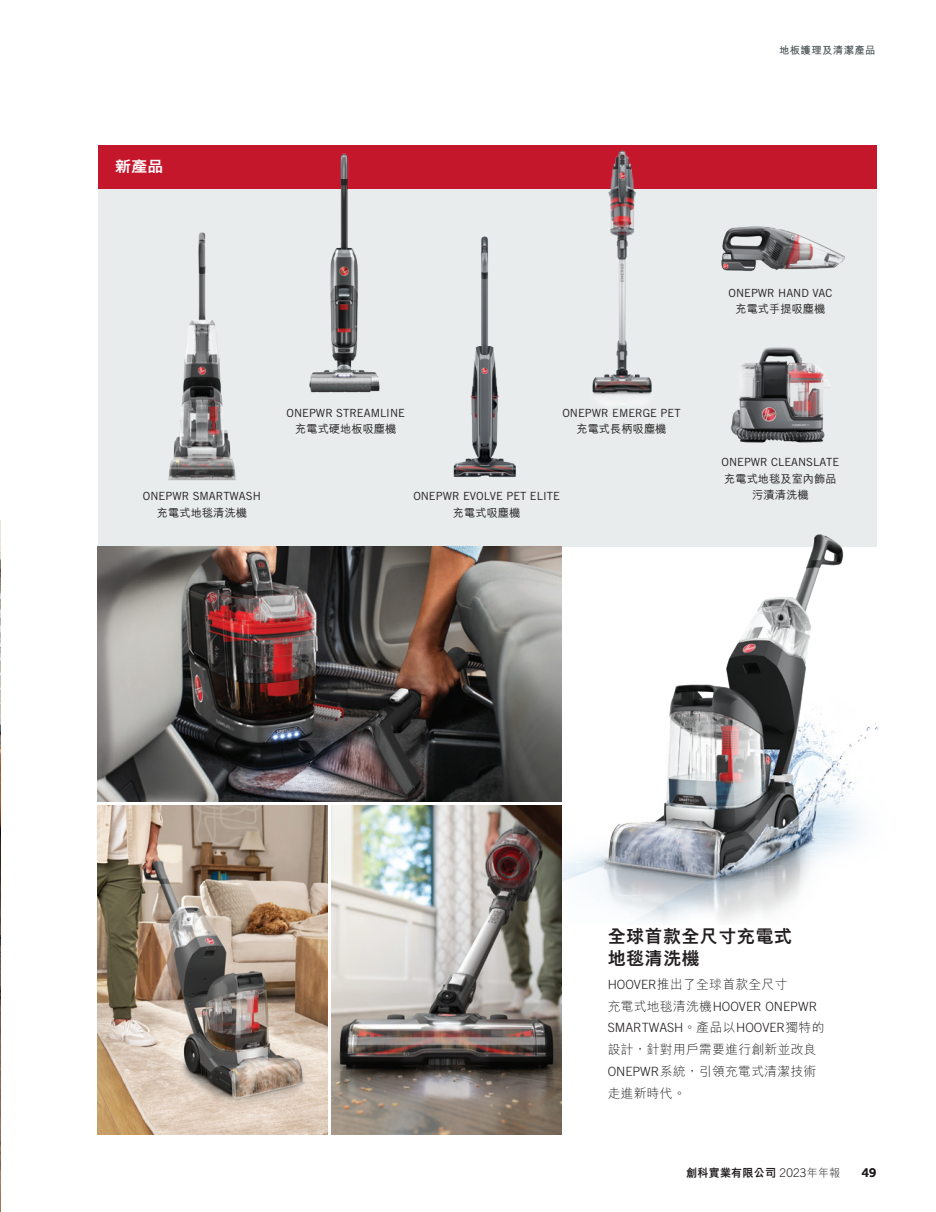
<style>
.page{position:relative;width:936px;height:1212px;background:#fff}
.page>*{position:absolute;margin:0;border:0;box-sizing:border-box;transform-origin:0 0}
.t1{font:800 18px/21.8px "M Hei HK";letter-spacing:.025em;color:#231f20}
.t2{font:800 15px "M Hei HK";color:#fff;scale:1.1 1}
.t3{font:300 12.75px/21.8px "M Hei HK";letter-spacing:.025em;color:#231f20;text-align:justify}
.t4{font:300 12.75px/21.8px "Trade Gothic LT Pro";color:#231f20}
.t5{font:12px "Trade Gothic LT Pro Bd 2";color:#231f20}
.t6{font:11.25px "Trade Gothic LT Pro";color:#231f20}
.t7{font:500 11.25px/16.5px "M Hei HK";color:#231f20;text-align:center}
.t8{font:800 11.25px "M Hei HK";letter-spacing:.025em;color:#231f20}
.t9{font:700 10.5px "M Hei HK";letter-spacing:.025em;color:#475153}
.s1{font-family:"Trade Gothic LT Pro"}
.s2{font-family:"M Hei HK"}
.s3{font-family:"Trade Gothic LT Pro";font-weight:300;font-size:12px}
.s4{font-weight:300}
</style>
<div class="page">
<div style="left:98px;top:145px;width:778px;height:401px;background:#e8ecec"></div>
<div style="left:98px;top:145px;width:778px;height:43px;background:#c5172c"></div>
<img style="left:281px;top:153px;width:129px;height:240px">
<img style="left:168px;top:232px;width:68px;height:249px">
<img style="left:493px;top:490px;width:387px;height:435px">
<img style="left:731px;top:347px;width:99px;height:96px">
<img style="left:721px;top:226px;width:124px;height:45px">
<img style="left:98px;top:806px;width:229px;height:329px">
<img style="left:98px;top:546px;width:463px;height:255px">
<img style="left:453px;top:236px;width:63px;height:241px">
<img style="left:332px;top:806px;width:229px;height:329px">
<img style="left:0;top:520px;width:1px;height:692px">
<img style="left:570px;top:150px;width:100px;height:255px">
<h2 class="t2" style="left:115px;top:159px;width:46px">新產品</h2>
<p class="t9" style="left:779px;top:42px;width:98px">地板護理及清潔產品</p>
<p class="t6" style="left:143px;top:489px;width:119px">ONEPWR SMARTWASH</p>
<p class="t7" style="left:157px;top:503px;width:91px">充電式地毯清洗機</p>
<p class="t6" style="left:286px;top:406px;width:120px">ONEPWR STREAMLINE</p>
<p class="t7" style="left:295px;top:420px;width:103px">充電式硬地板吸塵機</p>
<p class="t6" style="left:562px;top:406px;width:120px">ONEPWR EMERGE PET</p>
<p class="t7" style="left:576px;top:420px;width:91px">充電式長柄吸塵機</p>
<p class="t6" style="left:413px;top:489px;width:148px">ONEPWR EVOLVE PET ELITE</p>
<p class="t7" style="left:453px;top:503px;width:69px">充電式吸塵機</p>
<p class="t6" style="left:728px;top:286px;width:105px">ONEPWR HAND VAC</p>
<p class="t7" style="left:735px;top:300px;width:91px">充電式手提吸塵機</p>
<p class="t6" style="left:721px;top:455px;width:119px">ONEPWR CLEANSLATE</p>
<p class="t7" style="left:724px;top:469px;width:114px">充電式地毯及室內飾品污漬清洗機</p>
<h1 class="t1" style="left:607px;top:925px;width:186px">全球首款全尺寸充電式地毯清洗機</h1>
<p class="t3" style="left:607px;top:973px;width:181px"><span class="s1">HOOVER</span>推出了全球首款全尺寸</p>
<p class="t4" style="left:607px;top:995px;width:218px"><span class="s2">充電式地毯清洗機</span>HOOVER ONEPWR<br>SMARTWASH<span class="s2">。產品以</span>HOOVER<span class="s2">獨特的</span></p>
<p class="t3" style="left:607px;top:1038px;width:210px">設計，針對用戶需要進行創新並改良<span class="s1">ONEPWR</span>系統，引領充電式清潔技術走進新時代。</p>
<p class="t8" style="left:686px;top:1167px;width:155px">創科實業有限公司 <span class="s3">2023</span><span class="s4">年年報</span></p>
<p class="t5" style="left:861px;top:1165px;width:16px">49</p>
</div>
